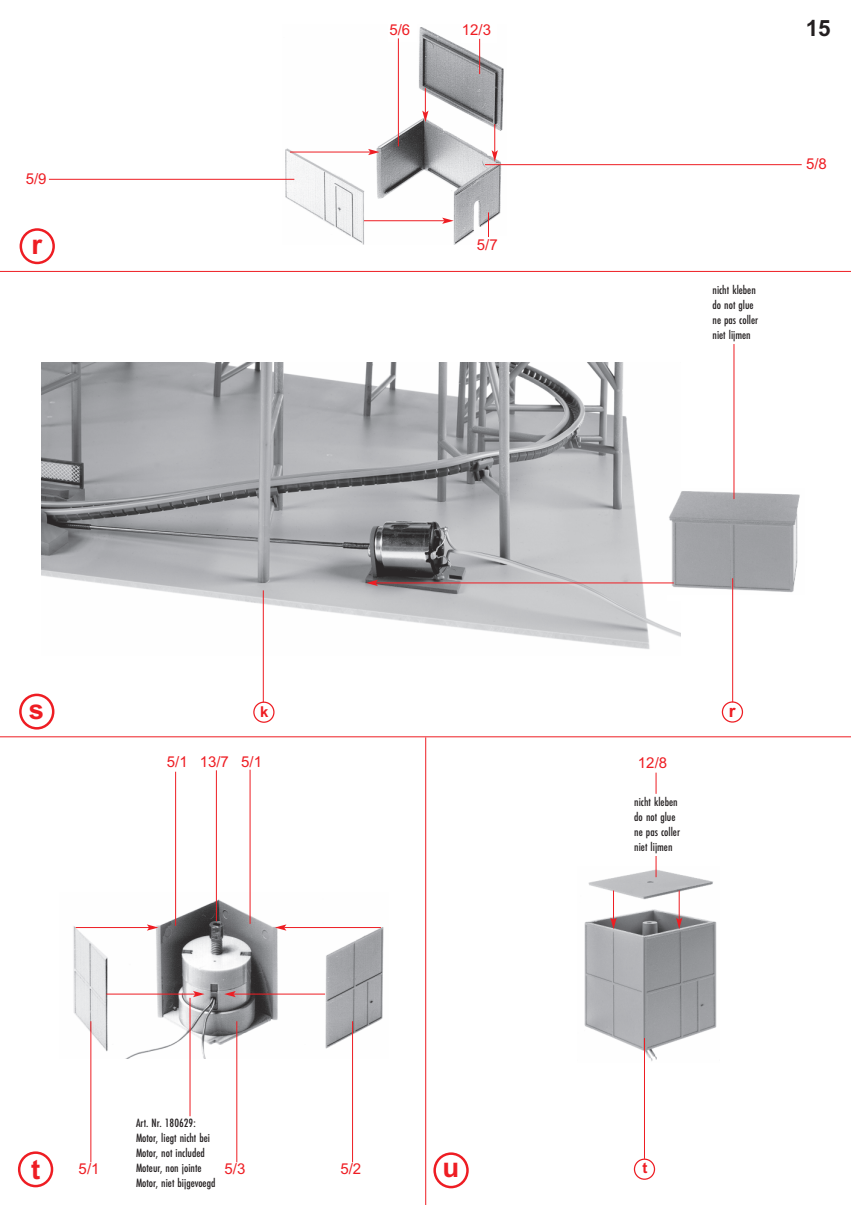
<style>
.page{position:relative;width:851px;height:1205px;background:#fff}
.page>*{position:absolute;margin:0;border:0;box-sizing:border-box;transform-origin:0 0}
.t1{font:700 27.5px "Arial";color:#ee1d23}
.t2{font:700 22.5px "Arial";color:#231f20}
.t3{font:700 17.5px "Arial";color:#ee1d23}
.t4{font:15px "Arial";color:#ee1d23}
.t5{font:700 15px "Arial";color:#ee1d23}
.t6{font:12.5px/15px "Futura EF Medium Con";color:#231f20}
</style>
<div class="page">
<hr style="left:425px;top:737px;width:1px;height:468px;background:#ee1d23">
<hr style="left:0;top:271px;width:850px;height:1px;background:#ee1d23">
<hr style="left:0;top:736px;width:850px;height:1px;background:#ee1d23">
<img style="left:42px;top:362px;width:638px;height:294px">
<img style="left:282px;top:27px;width:224px;height:217px">
<div style="left:667px;top:488px;width:146px;height:112px;background:#fff"></div>
<img style="left:667px;top:488px;width:133px;height:107px">
<img style="left:73px;top:892px;width:311px;height:166px">
<img style="left:584px;top:866px;width:133px;height:195px">
<svg style="left:433px;top:1152px;width:35px;height:36px"></svg>
<div style="left:388px;top:21px;width:29px;height:21px;background:#fff"></div>
<div style="left:460px;top:21px;width:36px;height:21px;background:#fff"></div>
<div style="left:475px;top:236px;width:36px;height:21px;background:#fff"></div>
<hr style="left:290px;top:152px;width:80px;height:1px;background:#ee1d23">
<svg style="left:368px;top:149px;width:11px;height:6px"></svg>
<hr style="left:364px;top:220px;width:80px;height:1px;background:#ee1d23">
<svg style="left:442px;top:218px;width:11px;height:6px"></svg>
<hr style="left:375px;top:582px;width:298px;height:1px;background:#ee1d23">
<svg style="left:366px;top:580px;width:12px;height:6px"></svg>
<hr style="left:49px;top:179px;width:245px;height:1px;background:#ee1d23">
<svg style="left:655px;top:856px;width:1px;height:21px"></svg>
<svg style="left:655px;top:772px;width:1px;height:22px"></svg>
<hr style="left:479px;top:39px;width:1px;height:35px;background:#ee1d23">
<hr style="left:398px;top:38px;width:1px;height:108px;background:#ee1d23">
<hr style="left:733px;top:344px;width:1px;height:155px;background:#ee1d23">
<hr style="left:175px;top:772px;width:1px;height:154px;background:#ee1d23">
<hr style="left:216px;top:770px;width:1px;height:151px;background:#ee1d23">
<hr style="left:250px;top:770px;width:1px;height:154px;background:#ee1d23">
<hr style="left:236px;top:1021px;width:1px;height:141px;background:#ee1d23">
<hr style="left:352px;top:1021px;width:1px;height:141px;background:#ee1d23">
<hr style="left:90px;top:1021px;width:1px;height:141px;background:#ee1d23">
<hr style="left:190px;top:998px;width:1px;height:118px;background:#ee1d23">
<svg style="left:422px;top:88px;width:6px;height:34px"></svg>
<svg style="left:491px;top:124px;width:7px;height:38px"></svg>
<hr style="left:613px;top:890px;width:1px;height:30px;background:#ee1d23">
<svg style="left:610px;top:917px;width:6px;height:12px"></svg>
<hr style="left:678px;top:890px;width:1px;height:30px;background:#ee1d23">
<svg style="left:676px;top:917px;width:6px;height:12px"></svg>
<hr style="left:76px;top:927px;width:73px;height:1px;background:#ee1d23">
<svg style="left:147px;top:924px;width:11px;height:6px"></svg>
<hr style="left:106px;top:994px;width:89px;height:1px;background:#ee1d23">
<svg style="left:193px;top:991px;width:12px;height:6px"></svg>
<hr style="left:233px;top:994px;width:92px;height:1px;background:#ee1d23">
<svg style="left:224px;top:991px;width:12px;height:6px"></svg>
<hr style="left:284px;top:927px;width:97px;height:1px;background:#ee1d23">
<svg style="left:275px;top:924px;width:11px;height:6px"></svg>
<hr style="left:485px;top:164px;width:316px;height:1px;background:#ee1d23">
<svg style="left:488px;top:212px;width:1px;height:25px"></svg>
<svg style="left:253px;top:701px;width:21px;height:22px"></svg>
<hr style="left:263px;top:590px;width:1px;height:112px;background:#ee1d23">
<hr style="left:732px;top:578px;width:1px;height:124px;background:#ee1d23">
<svg style="left:20px;top:228px;width:35px;height:36px"></svg>
<svg style="left:19px;top:693px;width:35px;height:36px"></svg>
<svg style="left:18px;top:1151px;width:35px;height:36px"></svg>
<svg style="left:721px;top:701px;width:22px;height:21px"></svg>
<hr style="left:644px;top:1038px;width:1px;height:121px;background:#ee1d23">
<svg style="left:633px;top:1158px;width:22px;height:22px"></svg>
<p class="t4" style="left:26px;top:170px;width:22px">5/9</p>
<h1 class="t1" style="left:32px;top:228px;width:12px">r</h1>
<p class="t4" style="left:389px;top:21px;width:22px">5/6</p>
<p class="t4" style="left:461px;top:21px;width:31px">12/3</p>
<p class="t4" style="left:476px;top:236px;width:22px">5/7</p>
<h2 class="t2" style="left:805px;top:15px;width:27px">15</h2>
<p class="t6" style="left:712px;top:283px;width:47px">nicht kleben do not glue ne pas coller niet lijmen</p>
<p class="t4" style="left:806px;top:155px;width:22px">5/8</p>
<h1 class="t1" style="left:29px;top:693px;width:17px">s</h1>
<p class="t5" style="left:260px;top:703px;width:10px">k</p>
<p class="t4" style="left:167px;top:753px;width:22px">5/1</p>
<p class="t4" style="left:241px;top:753px;width:22px">5/1</p>
<p class="t4" style="left:200px;top:753px;width:31px">13/7</p>
<p class="t4" style="left:638px;top:753px;width:31px">12/8</p>
<p class="t6" style="left:634px;top:795px;width:47px">nicht kleben do not glue ne pas coller niet lijmen</p>
<h3 class="t3" style="left:728px;top:701px;width:8px">r</h3>
<h1 class="t1" style="left:31px;top:1153px;width:11px">t</h1>
<p class="t6" style="left:136px;top:1116px;width:81px">Art. Nr. 180629:<br>Motor, liegt nicht bei<br>Motor, not included<br>Moteur, non jointe<br>Motor, niet bijgevoegd</p>
<p class="t4" style="left:79px;top:1160px;width:22px">5/1</p>
<p class="t4" style="left:340px;top:1160px;width:22px">5/2</p>
<p class="t4" style="left:224px;top:1160px;width:22px">5/3</p>
<h1 class="t1" style="left:442px;top:1151px;width:18px">u</h1>
<p class="t5" style="left:642px;top:1159px;width:6px">t</p>
</div>
